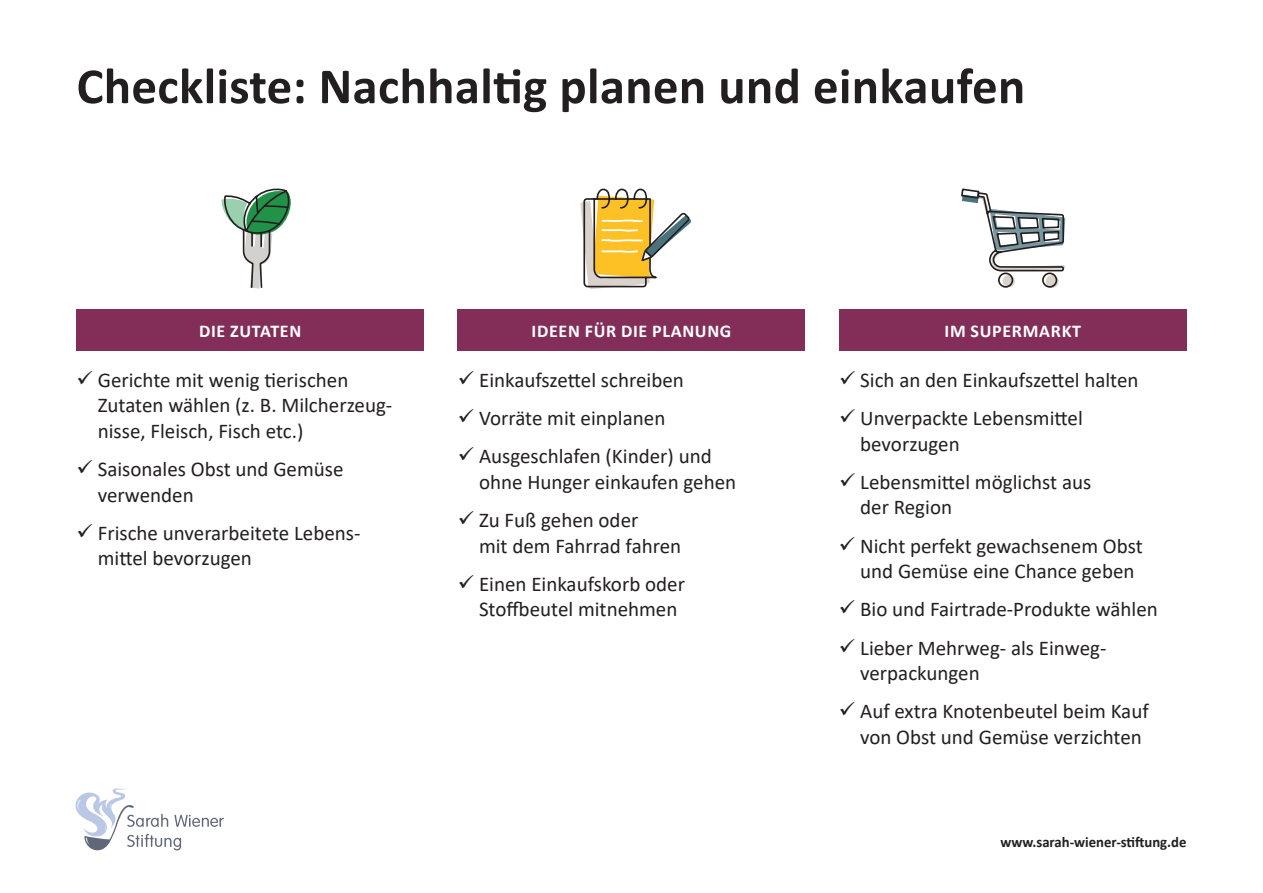
<style>
.page{position:relative;width:1263px;height:893px;background:#fff}
.page>*{position:absolute;margin:0;border:0;box-sizing:border-box;transform-origin:0 0}
.t1{font:700 51px "Calibri";letter-spacing:.005em;color:#231f20}
.t2{font:21px/38.2px "Calibri";color:#231f20}
.t3{font:700 18px "Calibri";letter-spacing:.04em;color:#fff}
.t4{font:700 15px "Calibri";color:#231f20}
</style>
<div class="page">
<div style="left:77px;top:309px;width:347px;height:41px;background:#832e59"></div>
<div style="left:458px;top:309px;width:347px;height:41px;background:#832e59"></div>
<div style="left:839px;top:309px;width:347px;height:41px;background:#832e59"></div>
<svg style="left:221px;top:188px;width:70px;height:101px"></svg>
<svg style="left:580px;top:188px;width:111px;height:101px"></svg>
<svg style="left:961px;top:188px;width:105px;height:100px"></svg>
<svg style="left:75px;top:788px;width:149px;height:62px"></svg>
<h1 class="t1" style="left:77px;top:50px;width:950px">Checkliste: Nachhaltig planen und einkaufen</h1>
<p class="t3" style="left:199px;top:318px;width:104px">DIE ZUTATEN</p>
<p class="t3" style="left:532px;top:318px;width:201px">IDEEN FÜR DIE PLANUNG</p>
<p class="t3" style="left:944px;top:318px;width:138px">IM SUPERMARKT</p>
<p class="t2" style="left:479px;top:360px;width:234px">Einkaufszettel schreiben<br>Vorräte mit einplanen<br>Ausgeschlafen (Kinder) und</p>
<p class="t2" style="left:479px;top:462px;width:259px">ohne Hunger einkaufen gehen<br>Zu Fuß gehen oder</p>
<p class="t2" style="left:479px;top:526px;width:207px">mit dem Fahrrad fahren<br>Einen Einkaufskorb oder</p>
<p class="t2" style="left:479px;top:590px;width:200px">Stoffbeutel mitnehmen</p>
<p class="t2" style="left:860px;top:360px;width:280px">Sich an den Einkaufszettel halten<br>Unverpackte Lebensmittel</p>
<p class="t2" style="left:860px;top:424px;width:233px">bevorzugen<br>Lebensmittel möglichst aus</p>
<p class="t2" style="left:860px;top:488px;width:284px">der Region<br>Nicht perfekt gewachsenem Obst</p>
<p class="t2" style="left:860px;top:551px;width:299px">und Gemüse eine Chance geben<br>Bio und Fairtrade-Produkte wählen<br>Lieber Mehrweg- als Einweg-</p>
<p class="t2" style="left:860px;top:653px;width:290px">verpackungen<br>Auf extra Knotenbeutel beim Kauf</p>
<p class="t2" style="left:860px;top:717px;width:283px">von Obst und Gemüse verzichten</p>
<p class="t2" style="left:98px;top:366px;width:296px;line-height:25.5px">Gerichte mit wenig tierischen<br>Zutaten wählen (z. B. Milcherzeug&shy;nisse, Fleisch, Fisch etc.)</p>
<p class="t2" style="left:98px;top:456px;width:247px;line-height:25.5px">Saisonales Obst und Gemüse verwenden</p>
<p class="t2" style="left:98px;top:519px;width:264px;line-height:25.5px">Frische unverarbeitete Lebens&shy;mittel bevorzugen</p>
<p class="t4" style="left:1000px;top:831px;width:187px">www.sarah-wiener-stiftung.de</p>
</div>
